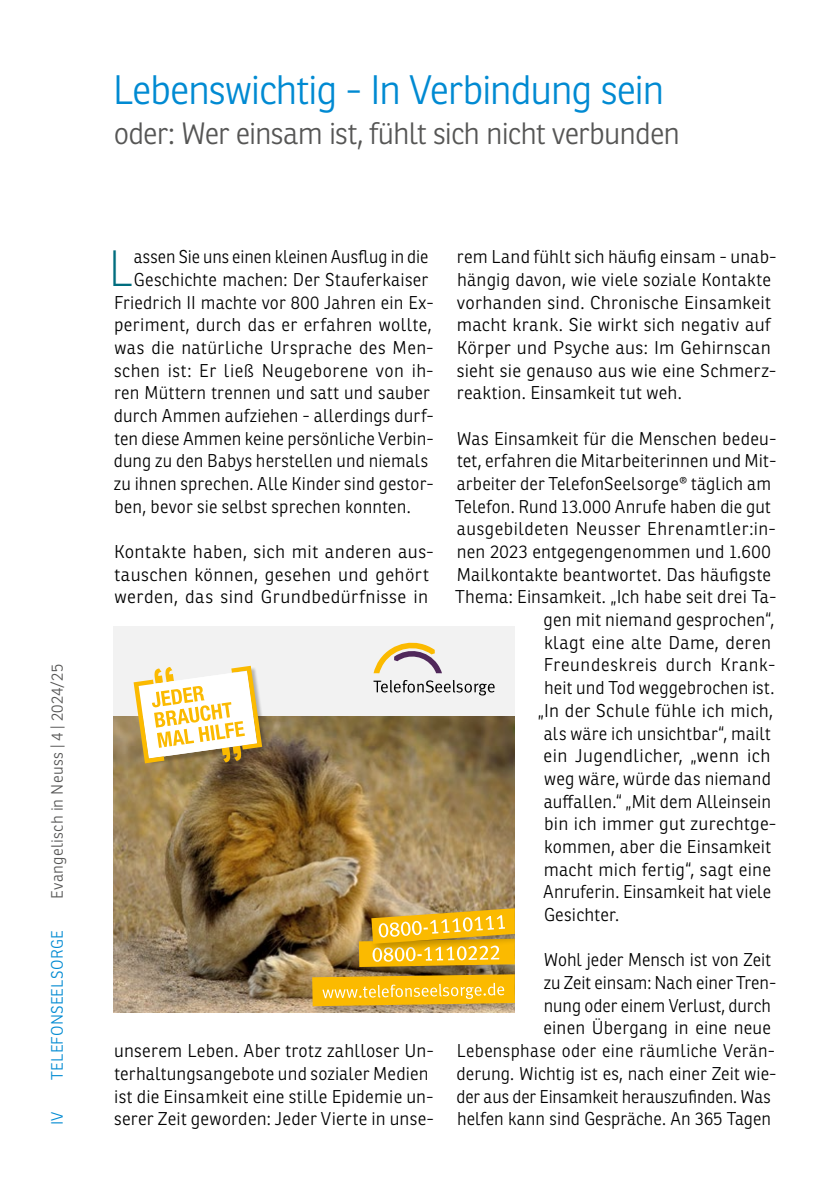
<style>
.page{position:relative;width:840px;height:1191px;background:#fff}
.page>*{position:absolute;margin:0;border:0;box-sizing:border-box;transform-origin:0 0}
.t1{font:100 49.6px "Ronnia";color:#006d7e}
.t2{font:300 40px "Ronnia";letter-spacing:-.035em;color:#008ad2}
.t3{font:300 30px "Ronnia";letter-spacing:-.03em;color:#565655}
.t4{font:300 18px/22.6px "Ronnia";letter-spacing:.01em;color:#000}
.t5{font:300 18px "Ronnia";letter-spacing:.01em;color:#000;scale:.96 1}
.t6{font:300 18px "Ronnia";letter-spacing:.01em;color:#000;scale:.95 1}
.t7{font:300 18px "Ronnia";letter-spacing:.03em;color:#000}
.t8{font:300 18px "Ronnia";letter-spacing:.04em;color:#000}
.t9{font:300 16px "Ronnia";letter-spacing:.015em;color:#565655}
.t10{font:300 16px "Ronnia";color:#008ad2}
</style>
<div class="page">
<div style="left:113px;top:626px;width:401px;height:386px;background:#f2f2f2"></div>
<img style="left:113px;top:716px;width:401px;height:296px">
<svg style="left:373px;top:680px;width:121px;height:15px"></svg>
<svg style="left:373px;top:642px;width:69px;height:31px"></svg>
<div style="left:222px;top:746px;width:25px;height:22px;background:#000;opacity:.25"></div>
<div style="left:232px;top:666px;width:36px;height:90px;background:#000;opacity:.25"></div>
<svg style="left:133px;top:666px;width:129px;height:97px"></svg>
<div style="left:356px;top:935px;width:158px;height:43px;background:#000;opacity:.25"></div>
<div style="left:368px;top:905px;width:146px;height:50px;background:#000;opacity:.25"></div>
<svg style="left:358px;top:908px;width:156px;height:59px;background:#e6b52f"></svg>
<div style="left:309px;top:971px;width:205px;height:41px;background:#000;opacity:.25"></div>
<svg style="left:312px;top:974px;width:202px;height:32px;background:#f0b921"></svg>
<p class="t9" style="left:47px;top:898px;width:236px;rotate:-90deg">Evangelisch in Neuss | 4 | 2024/25</p>
<p class="t10" style="left:47px;top:1079px;width:148px;rotate:-90deg">TelefonSeelsorge</p>
<p class="t10" style="left:47px;top:1125px;width:15px;rotate:-90deg">IV</p>
<h2 class="t2" style="left:113px;top:66px;width:553px">Lebenswichtig - In Verbindung sein</h2>
<h3 class="t3" style="left:114px;top:115px;width:567px">oder: Wer einsam ist, fühlt sich nicht verbunden</h3>
<h1 class="t1" style="left:108px;top:239px;width:26px">L</h1>
<p class="t5" style="left:134px;top:246px;width:308px">assen Sie uns einen kleinen Ausflug in die</p>
<p class="t4" style="left:134px;top:268px;width:296px">Geschichte machen: Der Stauferkaiser</p>
<p class="t4" style="left:114px;top:291px;width:321px">Friedrich II machte vor 800 Jahren ein Ex-</p>
<p class="t4" style="left:114px;top:313px;width:319px">periment, durch das er erfahren wollte,</p>
<p class="t4" style="left:114px;top:336px;width:320px">was die natürliche Ursprache des Men-</p>
<p class="t4" style="left:114px;top:359px;width:321px">schen ist: Er ließ Neugeborene von ih-</p>
<p class="t4" style="left:114px;top:381px;width:317px">ren Müttern trennen und satt und sauber</p>
<p class="t4" style="left:114px;top:404px;width:321px">durch Ammen aufziehen - allerdings durf-</p>
<p class="t4" style="left:114px;top:427px;width:320px">ten diese Ammen keine persönliche Verbin-</p>
<p class="t5" style="left:114px;top:450px;width:329px">dung zu den Babys herstellen und niemals</p>
<p class="t4" style="left:114px;top:472px;width:321px">zu ihnen sprechen. Alle Kinder sind gestor-</p>
<p class="t4" style="left:114px;top:495px;width:298px">ben, bevor sie selbst sprechen konnten.</p>
<p class="t4" style="left:114px;top:540px;width:321px">Kontakte haben, sich mit anderen aus&shy;tauschen können, gesehen und gehört werden, das sind Grundbedürfnisse in</p>
<p class="t4" style="left:114px;top:1039px;width:321px">unserem Leben. Aber trotz zahlloser Un&shy;terhaltungsangebote und sozialer Medien ist die Einsamkeit eine stille Epidemie un&shy;serer Zeit geworden: Jeder Vierte in unse-</p>
<p class="t4" style="left:456px;top:245px;width:321px">rem Land fühlt sich häufig einsam - unab&shy;hängig davon, wie viele soziale Kontakte vorhanden sind. Chronische Einsamkeit macht krank. Sie wirkt sich negativ auf Körper und Psyche aus: Im Gehirnscan sieht sie genauso aus wie eine Schmerz&shy;reaktion. Einsamkeit tut weh.</p>
<p class="t4" style="left:456px;top:427px;width:321px">Was Einsamkeit für die Menschen bedeu-</p>
<p class="t4" style="left:457px;top:449px;width:321px">tet, erfahren die Mitarbeiterinnen und Mit-</p>
<p class="t4" style="left:456px;top:472px;width:316px">arbeiter der TelefonSeelsorge® täglich am</p>
<p class="t4" style="left:455px;top:495px;width:317px">Telefon. Rund 13.000 Anrufe haben die gut</p>
<p class="t7" style="left:456px;top:518px;width:320px">ausgebildeten Neusser Ehrenamtler:in-</p>
<p class="t4" style="left:456px;top:540px;width:315px">nen 2023 entgegengenommen und 1.600</p>
<p class="t4" style="left:456px;top:563px;width:315px">Mailkontakte beantwortet. Das häufigste</p>
<p class="t4" style="left:455px;top:585px;width:322px">Thema: Einsamkeit. „Ich habe seit drei Ta-</p>
<p class="t4" style="left:543px;top:608px;width:232px">gen mit niemand gesprochen“,</p>
<p class="t4" style="left:543px;top:631px;width:228px">klagt eine alte Dame, deren</p>
<p class="t8" style="left:543px;top:654px;width:233px">Freundeskreis durch Krank-</p>
<p class="t4" style="left:543px;top:676px;width:232px">heit und Tod weggebrochen ist.</p>
<p class="t4" style="left:537px;top:699px;width:237px">„In der Schule fühle ich mich,</p>
<p class="t4" style="left:543px;top:722px;width:228px">als wäre ich unsichtbar“, mailt</p>
<p class="t4" style="left:543px;top:744px;width:228px">ein Jugendlicher, „wenn ich</p>
<p class="t4" style="left:544px;top:767px;width:228px">weg wäre, würde das niemand</p>
<p class="t4" style="left:543px;top:790px;width:229px">auffallen.“ „Mit dem Alleinsein</p>
<p class="t4" style="left:543px;top:812px;width:234px">bin ich immer gut zurechtge-</p>
<p class="t4" style="left:543px;top:835px;width:228px">kommen, aber die Einsamkeit</p>
<p class="t4" style="left:543px;top:858px;width:228px">macht mich fertig“, sagt eine</p>
<p class="t4" style="left:543px;top:880px;width:229px">Anruferin. Einsamkeit hat viele</p>
<p class="t4" style="left:543px;top:903px;width:77px">Gesichter.</p>
<p class="t4" style="left:543px;top:948px;width:229px">Wohl jeder Mensch ist von Zeit</p>
<p class="t4" style="left:543px;top:971px;width:234px">zu Zeit einsam: Nach einer Tren-</p>
<p class="t5" style="left:543px;top:994px;width:238px">nung oder einem Verlust, durch</p>
<p class="t4" style="left:543px;top:1016px;width:229px">einen Ü bergang in eine neue</p>
<p class="t5" style="left:456px;top:1039px;width:333px">Lebensphase oder eine räumliche Verän-</p>
<p class="t4" style="left:456px;top:1062px;width:321px">derung. Wichtig ist es, nach einer Zeit wie-</p>
<p class="t6" style="left:456px;top:1085px;width:332px">der aus der Einsamkeit herauszufinden. Was</p>
<p class="t4" style="left:456px;top:1107px;width:315px">helfen kann sind Gespräche. An 365 Tagen</p>
</div>
